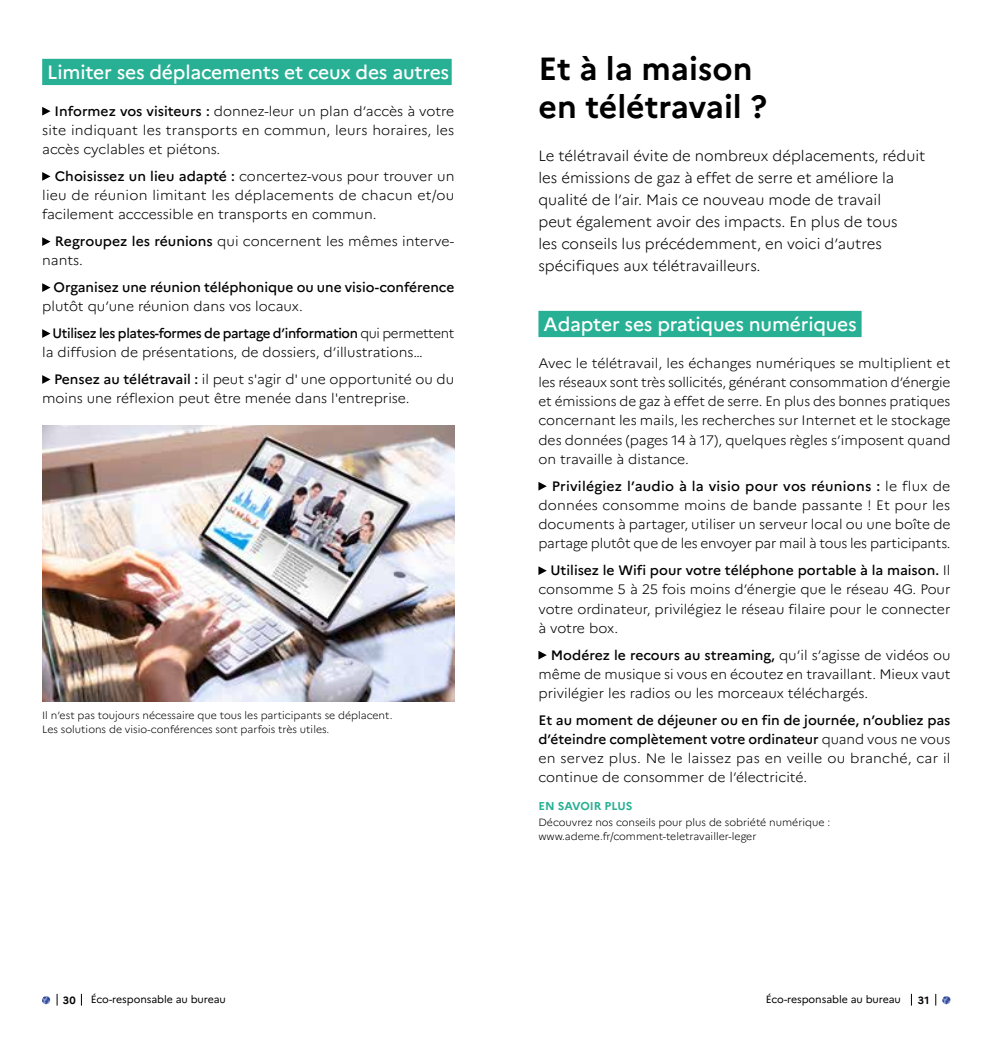
<style>
.page{position:relative;width:993px;height:1042px;background:#fff}
.page>*{position:absolute;margin:0;border:0;box-sizing:border-box;transform-origin:0 0}
.t1{font:700 32.02px/38.5px "Marianne";color:#000}
.t2{font:500 19.25px "Marianne";letter-spacing:-.01em;color:#fff}
.t3{font:300 14.88px/21.9px "Marianne";color:#000}
.t4{font:300 13.65px/19.2px "Marianne";color:#000;text-align:justify}
.t5{font:500 13.65px "Marianne";color:#000}
.t6{font:700 11.38px "Marianne";color:#28b094}
.t7{font:300 10.5px/14px "Marianne";color:#000}
.t8{font:10.5px "Marianne";letter-spacing:-.005em;color:#000}
.t9{font:700 10.5px "Marianne";color:#000}
.s1{font-weight:500}
</style>
<div class="page">
<svg style="left:42px;top:996px;width:8px;height:8px"></svg>
<svg style="left:942px;top:996px;width:8px;height:8px"></svg>
<div style="left:538px;top:311px;width:323px;height:26px;background:#28b094"></div>
<svg style="left:538px;top:482px;width:8px;height:8px"></svg>
<svg style="left:538px;top:566px;width:8px;height:9px"></svg>
<svg style="left:538px;top:651px;width:8px;height:8px"></svg>
<div style="left:42px;top:59px;width:409px;height:26px;background:#28b094"></div>
<svg style="left:42px;top:107px;width:8px;height:9px"></svg>
<svg style="left:42px;top:172px;width:8px;height:9px"></svg>
<svg style="left:42px;top:237px;width:8px;height:9px"></svg>
<svg style="left:42px;top:283px;width:8px;height:9px"></svg>
<svg style="left:42px;top:329px;width:8px;height:9px"></svg>
<svg style="left:42px;top:375px;width:8px;height:9px"></svg>
<img style="left:42px;top:426px;width:412px;height:275px">
<h2 class="t2" style="left:47px;top:60px;width:403px">Limiter ses déplacements et ceux des autres</h2>
<p class="t4" style="left:42px;top:101px;width:413px;text-indent:12px"><span class="s1">Informez vos visiteurs :</span> donnez-leur un plan d’accès à votre site indiquant les transports en commun, leurs horaires, les accès cyclables et piétons.</p>
<p class="t4" style="left:42px;top:166px;width:413px;text-indent:13px"><span class="s1">Choisissez un lieu adapté :</span> concertez-vous pour trouver un lieu de réunion limitant les déplacements de chacun et/ou facilement acccessible en transports en commun.</p>
<p class="t4" style="left:42px;top:231px;width:413px;text-indent:13px"><span class="s1">Regroupez les réunions</span> qui concernent les mêmes interve&shy;nants.</p>
<p class="t5" style="left:53px;top:279px;width:402px">Organisez une réunion téléphonique ou une visio-conférence</p>
<p class="t4" style="left:52px;top:293px;width:403px;line-height:26.8px;text-indent:-10px">plutôt qu’une réunion dans vos locaux.<br><span class="s1">Utilisez les plates-formes de partage d’information</span> qui permettent</p>
<p class="t4" style="left:54px;top:339px;width:401px;line-height:26.8px;text-indent:-12px">la diffusion de présentations, de dossiers, d’illustrations…<br><span class="s1">Pensez au télétravail :</span> il peut s'agir d' une opportunité ou du</p>
<p class="t4" style="left:42px;top:388px;width:369px">moins une réflexion peut être menée dans l'entreprise.</p>
<p class="t7" style="left:42px;top:708px;width:352px">Il n’est pas toujours nécessaire que tous les participants se déplacent.<br>Les solutions de visio-conférences sont parfois très utiles.</p>
<h1 class="t1" style="left:538px;top:49px;width:230px">Et à la maison en télétravail ?</h1>
<p class="t3" style="left:538px;top:145px;width:388px">Le télétravail évite de nombreux déplacements, réduit les émissions de gaz à effet de serre et améliore la qualité de l’air. Mais ce nouveau mode de travail<br>peut également avoir des impacts. En plus de tous<br>les conseils lus précédemment, en voici d’autres spécifiques aux télétravailleurs.</p>
<h2 class="t2" style="left:543px;top:312px;width:314px">Adapter ses pratiques numériques</h2>
<p class="t4" style="left:538px;top:353px;width:413px">Avec le télétravail, les échanges numériques se multiplient et les réseaux sont très sollicités, générant consommation d’énergie et émissions de gaz à effet de serre. En plus des bonnes pratiques concernant les mails, les recherches sur Internet et le stockage des données (pages 14 à 17), quelques règles s’imposent quand on travaille à distance.</p>
<p class="t4" style="left:538px;top:476px;width:413px;text-indent:13px"><span class="s1">Privilégiez l’audio à la visio pour vos réunions :</span> le flux de données consomme moins de bande passante ! Et pour les documents à partager, utiliser un serveur local ou une boîte de partage plutôt que de les envoyer par mail à tous les participants.</p>
<p class="t4" style="left:538px;top:560px;width:413px;text-indent:12px"><span class="s1">Utilisez le Wifi pour votre téléphone portable à la maison.</span> Il consomme 5 à 25 fois moins d’énergie que le réseau 4G. Pour votre ordinateur, privilégiez le réseau filaire pour le connecter à votre box.</p>
<p class="t4" style="left:538px;top:645px;width:413px;text-indent:12px"><span class="s1">Modérez le recours au streaming,</span> qu’il s’agisse de vidéos ou même de musique si vous en écoutez en travaillant. Mieux vaut privilégier les radios ou les morceaux téléchargés.</p>
<p class="t4" style="left:538px;top:710px;width:413px"><span class="s1">Et au moment de déjeuner ou en fin de journée, n’oubliez pas d’éteindre complètement votre ordinateur</span> quand vous ne vous en servez plus. Ne le laissez pas en veille ou branché, car il continue de consommer de l’électricité.</p>
<p class="t6" style="left:538px;top:799px;width:96px">EN SAVOIR PLUS</p>
<p class="t7" style="left:538px;top:815px;width:293px">Découvrez nos conseils pour plus de sobriété numérique : www.ademe.fr/comment-teletravailler-leger</p>
<p class="t9" style="left:63px;top:993px;width:15px">30</p>
<p class="t8" style="left:91px;top:993px;width:137px">Éco-responsable au bureau</p>
<p class="t8" style="left:765px;top:993px;width:137px">Éco-responsable au bureau</p>
<p class="t9" style="left:917px;top:993px;width:13px">31</p>
</div>
